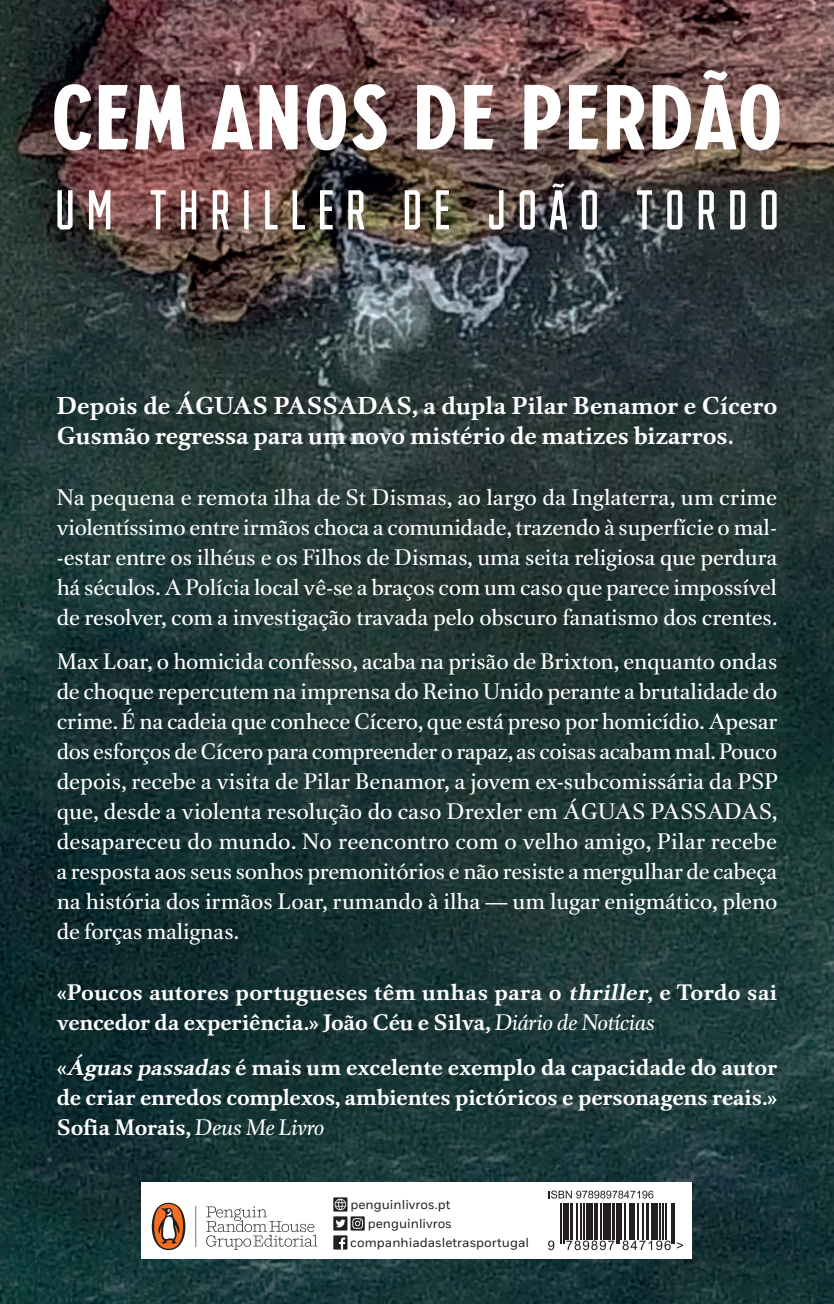
<style>
.page{position:relative;width:834px;height:1304px;background:#fff}
.page>*{position:absolute;margin:0;border:0;box-sizing:border-box;transform-origin:0 0}
.t1{font:92px "S&S Hilborn Two";letter-spacing:-.01em;color:#fff}
.t2{font:56px "S&S Hilborn Three";letter-spacing:.195em;color:#fff}
.t3{font:700 24px/30px "DTL Unico ST";color:#fff}
.t4{font:22px/30px "DTL Unico ST";color:#fff;text-align:justify}
.t5{font:700 22px/30px "DTL Unico ST";color:#fff}
.t6{font:13px "Fort";color:#231f20}
.s1{font-style:italic}
.s2{font-weight:400;font-style:italic}
</style>
<div class="page">
<hr style="left:833px;top:709px;width:1px;height:595px;background:#915152">
<hr style="left:833px;top:0;width:1px;height:624px;background:#d8d3c3">
<img style="left:0;top:0;width:833px;height:1304px">
<div style="left:142px;top:1182px;width:550px;height:77px;background:#fff"></div>
<svg style="left:333px;top:1197px;width:14px;height:15px"></svg>
<svg style="left:334px;top:1199px;width:12px;height:11px"></svg>
<div style="left:333px;top:1216px;width:14px;height:15px;background:#231f20"></div>
<svg style="left:336px;top:1219px;width:9px;height:8px"></svg>
<div style="left:350px;top:1216px;width:14px;height:15px;background:#231f20"></div>
<svg style="left:352px;top:1218px;width:11px;height:11px"></svg>
<div style="left:333px;top:1235px;width:14px;height:15px;background:#231f20"></div>
<svg style="left:339px;top:1237px;width:6px;height:13px"></svg>
<svg style="left:206px;top:1206px;width:111px;height:44px"></svg>
<svg style="left:195px;top:1206px;width:1px;height:41px"></svg>
<svg style="left:152px;top:1203px;width:33px;height:47px"></svg>
<div style="left:154px;top:1204px;width:29px;height:45px;background:#f36e21;border-radius:50%"></div>
<svg style="left:158px;top:1208px;width:21px;height:36px"></svg>
<hr style="left:560px;top:1203px;width:2px;height:41px;background:#231f20">
<hr style="left:563px;top:1203px;width:1px;height:41px;background:#231f20">
<hr style="left:565px;top:1203px;width:4px;height:36px;background:#231f20">
<hr style="left:570px;top:1203px;width:2px;height:36px;background:#231f20">
<hr style="left:576px;top:1203px;width:1px;height:36px;background:#231f20">
<hr style="left:580px;top:1203px;width:1px;height:36px;background:#231f20">
<hr style="left:583px;top:1203px;width:1px;height:36px;background:#231f20">
<hr style="left:586px;top:1203px;width:3px;height:36px;background:#231f20">
<hr style="left:590px;top:1203px;width:3px;height:36px;background:#231f20">
<hr style="left:594px;top:1203px;width:4px;height:36px;background:#231f20">
<hr style="left:600px;top:1203px;width:1px;height:36px;background:#231f20">
<svg style="left:603px;top:1203px;width:3px;height:36px"></svg>
<hr style="left:607px;top:1203px;width:4px;height:36px;background:#231f20">
<hr style="left:612px;top:1203px;width:2px;height:36px;background:#231f20">
<hr style="left:616px;top:1203px;width:1px;height:41px;background:#231f20">
<hr style="left:618px;top:1203px;width:1px;height:41px;background:#231f20">
<hr style="left:620px;top:1203px;width:2px;height:36px;background:#231f20">
<hr style="left:624px;top:1203px;width:1px;height:36px;background:#231f20">
<hr style="left:629px;top:1203px;width:1px;height:36px;background:#231f20">
<hr style="left:631px;top:1203px;width:4px;height:36px;background:#231f20">
<hr style="left:637px;top:1203px;width:1px;height:36px;background:#231f20">
<hr style="left:642px;top:1203px;width:1px;height:36px;background:#231f20">
<hr style="left:646px;top:1203px;width:2px;height:36px;background:#231f20">
<hr style="left:650px;top:1203px;width:3px;height:36px;background:#231f20">
<hr style="left:654px;top:1203px;width:4px;height:36px;background:#231f20">
<hr style="left:659px;top:1203px;width:1px;height:36px;background:#231f20">
<hr style="left:662px;top:1203px;width:2px;height:36px;background:#231f20">
<hr style="left:665px;top:1203px;width:1px;height:36px;background:#231f20">
<hr style="left:671px;top:1203px;width:1px;height:41px;background:#231f20">
<hr style="left:673px;top:1203px;width:1px;height:41px;background:#231f20">
<svg style="left:548px;top:1240px;width:6px;height:10px"></svg>
<svg style="left:566px;top:1240px;width:48px;height:10px"></svg>
<svg style="left:622px;top:1240px;width:48px;height:10px"></svg>
<svg style="left:676px;top:1242px;width:7px;height:7px"></svg>
<svg style="left:548px;top:1190px;width:105px;height:8px"></svg>
<h1 class="t1" style="left:50px;top:65px;width:735px">CEM ANOS DE PERDÃO</h1>
<h2 class="t2" style="left:55px;top:180px;width:725px">UM THRILLER DE JOÃO TORDO</h2>
<p class="t3" style="left:57px;top:391px;width:722px">Depois de ÁGUAS PASSADAS, a dupla Pilar Benamor e Cícero<br>Gusmão regressa para um novo mistério de matizes bizarros.</p>
<p class="t4" style="left:57px;top:483px;width:722px">Na pequena e remota ilha de St Dismas, ao largo da Inglaterra, um crime violentíssimo entre irmãos choca a comunidade, trazendo à superfície o mal--estar entre os ilhéus e os Filhos de Dismas, uma seita religiosa que perdura há séculos. A Polícia local vê-se a braços com um caso que parece impossível de resolver, com a investigação travada pelo obscuro fanatismo dos crentes.</p>
<p class="t4" style="left:57px;top:647px;width:722px">Max Loar, o homicida confesso, acaba na prisão de Brixton, enquanto ondas de choque repercutem na imprensa do Reino Unido perante a brutalidade do crime. É na cadeia que conhece Cícero, que está preso por homicídio. Apesar dos esforços de Cícero para compreender o rapaz, as coisas acabam mal. Pouco depois, recebe a visita de Pilar Benamor, a jovem ex-subcomissária da PSP que, desde a violenta resolução do caso Drexler em ÁGUAS PASSADAS, desapareceu do mundo. No reencontro com o velho amigo, Pilar recebe a resposta aos seus sonhos premonitórios e não resiste a mergulhar de cabeça na história dos irmãos Loar, rumando à ilha — um lugar enigmático, pleno de forças malignas.</p>
<p class="t5" style="left:57px;top:978px;width:721px">«Poucos autores portugueses têm unhas para o <span class="s1">thriller</span>, e Tordo sai vencedor da experiência.» João Céu e Silva, <span class="s2">Diário de Notícias</span></p>
<p class="t5" style="left:57px;top:1052px;width:721px;text-align:justify">«<span class="s1">Águas passadas</span> é mais um excelente exemplo da capacidade do autor de criar enredos complexos, ambientes pictóricos e personagens reais.» Sofia Morais, <span class="s2">Deus Me Livro</span></p>
<p class="t6" style="left:350px;top:1196px;width:101px">penguinlivros.pt</p>
<p class="t6" style="left:368px;top:1215px;width:86px">penguinlivros</p>
<p class="t6" style="left:350px;top:1234px;width:180px">companhiadasletrasportugal</p>
</div>
